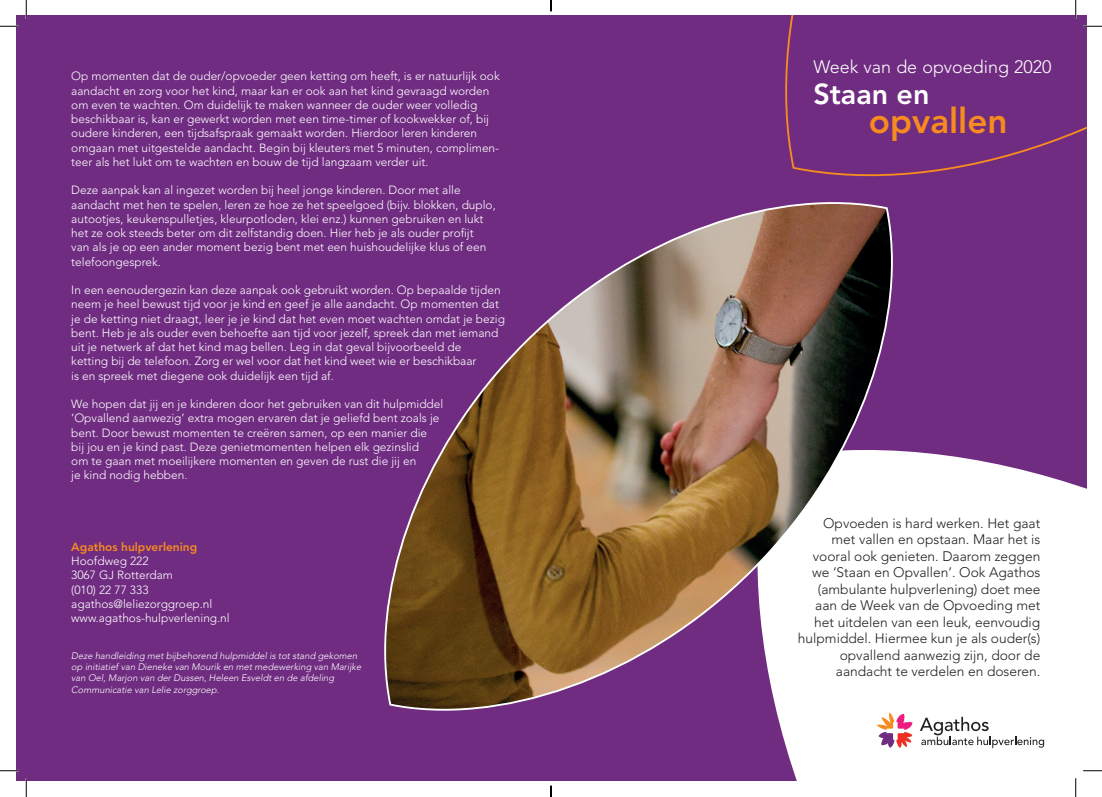
<style>
.page{position:relative;width:1102px;height:797px;background:#fff}
.page>*{position:absolute;margin:0;border:0;box-sizing:border-box;transform-origin:0 0}
.t1{font:800 35px "Avenir LT Std";color:#f68b1f}
.t2{font:800 28.62px "Avenir LT Std";color:#fff}
.t3{font:300 17.88px "Avenir LT Std";color:#fff}
.t4{font:300 13.75px/16.5px "Avenir LT Std";color:#231f20;text-align:right}
.t5{font:300 11.88px/14.2px "Avenir LT Std";color:#fff}
.t6{font:800 11.88px "Avenir LT Std";color:#f68b1f}
.t7{font:italic 300 9.38px/11.2px "Avenir LT Std";color:#fff}
</style>
<div class="page">
<div style="left:16px;top:16px;width:1070px;height:765px;background:#702c81"></div>
<div style="left:780px;top:451px;width:306px;height:330px;background:#fff"></div>
<img style="left:384px;top:202px;width:524px;height:524px">
<svg style="left:785px;top:16px;width:301px;height:161px"></svg>
<svg style="left:876px;top:712px;width:36px;height:35px"></svg>
<svg style="left:919px;top:716px;width:124px;height:32px;background:#dcdbdb"></svg>
<svg style="left:0;top:25px;width:19px;height:2px"></svg>
<svg style="left:1083px;top:25px;width:18px;height:2px"></svg>
<svg style="left:0;top:770px;width:19px;height:1px"></svg>
<svg style="left:1083px;top:770px;width:18px;height:1px"></svg>
<svg style="left:25px;top:0;width:2px;height:19px"></svg>
<svg style="left:25px;top:778px;width:2px;height:19px"></svg>
<svg style="left:1074px;top:0;width:2px;height:19px"></svg>
<svg style="left:1074px;top:778px;width:2px;height:19px"></svg>
<svg style="left:550px;top:785px;width:1px;height:12px"></svg>
<p class="t5" style="left:71px;top:69px;width:430px">Op momenten dat de ouder/opvoeder geen ketting om heeft, is er natuurlijk ook aandacht en zorg voor het kind, maar kan er ook aan het kind gevraagd worden om even te wachten. Om duidelijk te maken wanneer de ouder weer volledig beschikbaar is, kan er gewerkt worden met een time-timer of kookwekker of, bij oudere kinderen, een tijdsafspraak gemaakt worden. Hierdoor leren kinderen omgaan met uitgestelde aandacht. Begin bij kleuters met 5 minuten, complimen&shy;teer als het lukt om te wachten en bouw de tijd langzaam verder uit.</p>
<p class="t5" style="left:71px;top:183px;width:426px">Deze aanpak kan al ingezet worden bij heel jonge kinderen. Door met alle aandacht met hen te spelen, leren ze hoe ze het speelgoed (bijv. blokken, duplo, autootjes, keukenspulletjes, kleurpotloden, klei enz.) kunnen gebruiken en lukt het ze ook steeds beter om dit zelfstandig doen. Hier heb je als ouder profijt<br>van als je op een ander moment bezig bent met een huishoudelijke klus of een telefoongesprek.</p>
<p class="t5" style="left:71px;top:283px;width:435px">In een eenoudergezin kan deze aanpak ook gebruikt worden. Op bepaalde tijden neem je heel bewust tijd voor je kind en geef je alle aandacht. Op momenten dat je de ketting niet draagt, leer je je kind dat het even moet wachten omdat je bezig bent. Heb je als ouder even behoefte aan tijd voor jezelf, spreek dan met iemand uit je netwerk af dat het kind mag bellen. Leg in dat geval bijvoorbeeld de<br>ketting bij de telefoon. Zorg er wel voor dat het kind weet wie er beschikbaar<br>is en spreek met diegene ook duidelijk een tijd af.</p>
<p class="t5" style="left:71px;top:397px;width:373px">We hopen dat jij en je kinderen door het gebruiken van dit hulpmiddel ‘Opvallend aanwezig’ extra mogen ervaren dat je geliefd bent zoals je bent. Door bewust momenten te creëren samen, op een manier die<br>bij jou en je kind past. Deze genietmomenten helpen elk gezinslid<br>om te gaan met moeilijkere momenten en geven de rust die jij en<br>je kind nodig hebben.</p>
<p class="t6" style="left:71px;top:539px;width:127px">Agathos hulpverlening</p>
<p class="t5" style="left:71px;top:554px;width:160px">Hoofdweg 222<br>3067 GJ Rotterdam<br>(010) 22 77 333 agathos@leliezorggroep.nl www.agathos-hulpverlening.nl</p>
<p class="t7" style="left:71px;top:650px;width:291px">Deze handleiding met bijbehorend hulpmiddel is tot stand gekomen op initiatief van Dieneke van Mourik en met medewerking van Marijke van Oel, Marjon van der Dussen, Heleen Esveldt en de afdeling Communicatie van Lelie zorggroep.</p>
<h3 class="t3" style="left:813px;top:56px;width:239px">Week van de opvoeding 2020</h3>
<h2 class="t2" style="left:813px;top:77px;width:118px">Staan en</h2>
<h1 class="t1" style="left:868px;top:100px;width:140px">opvallen</h1>
<p class="t4" style="left:797px;top:514px;width:244px">Opvoeden is hard werken. Het gaat met vallen en opstaan. Maar het is vooral ook genieten. Daarom zeggen we ‘Staan en Opvallen’. Ook Agathos (ambulante hulpverlening) doet mee aan de Week van de Opvoeding met het uitdelen van een leuk, eenvoudig hulpmiddel. Hiermee kun je als ouder(s) opvallend aanwezig zijn, door de aandacht te verdelen en doseren.</p>
</div>
